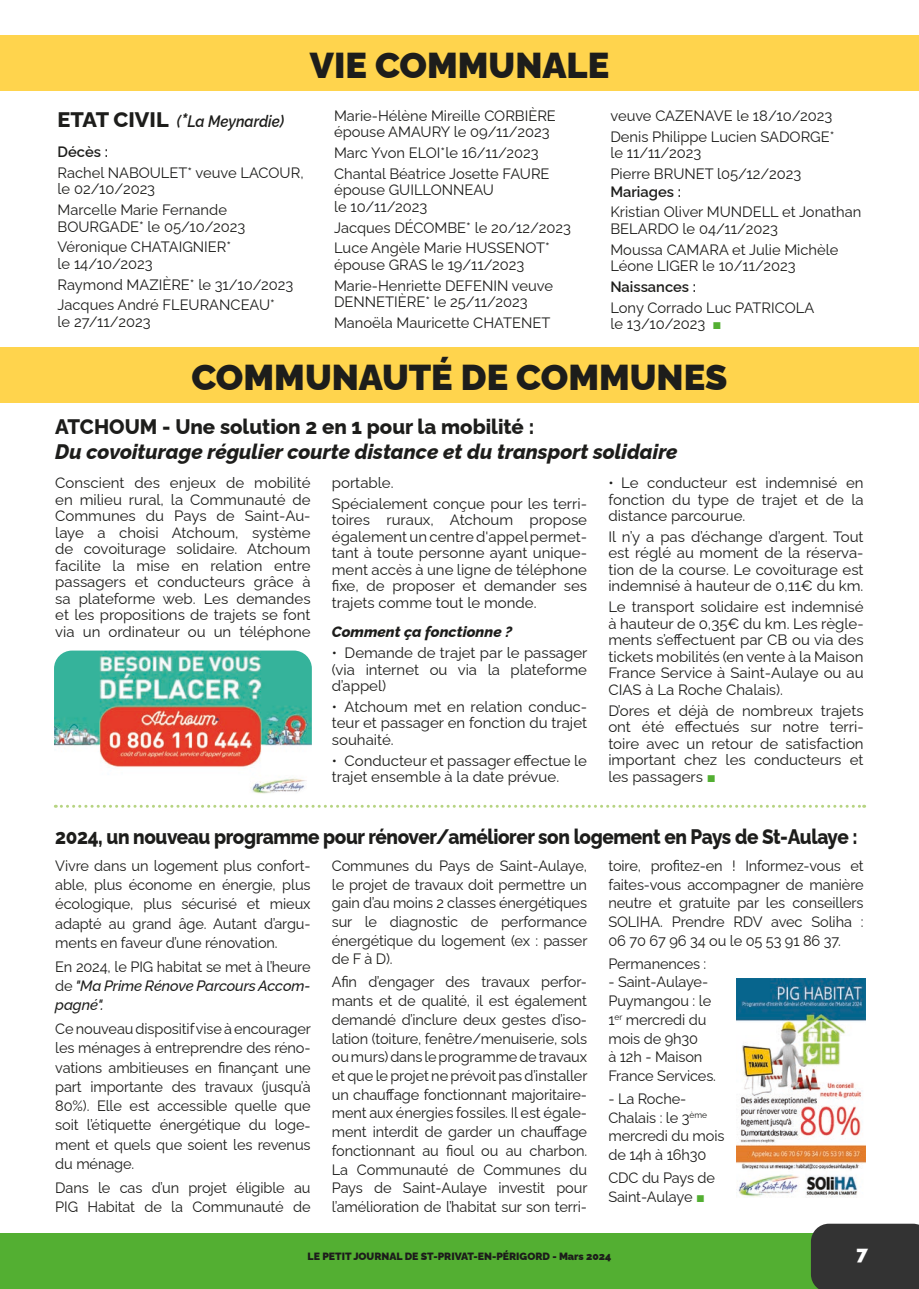
<style>
.page{position:relative;width:919px;height:1289px;background:#fff}
.page>*{position:absolute;margin:0;border:0;box-sizing:border-box;transform-origin:0 0}
.t1{font:900 36px "Raleway";color:#1d1d1b}
.t2{font:800 21px "Raleway";letter-spacing:-.02em;color:#1d1d1b;scale:.9 1}
.t3{font:italic 800 21px "Raleway";color:#1d1d1b}
.t4{font:800 21px "Raleway";color:#1d1d1b}
.t5{font:900 19.5px "Raleway";color:#fff}
.t6{font:italic 600 16.5px "Raleway";color:#1d1d1b;scale:.9 1}
.t7{font:15px/16.5px "Raleway";color:#1d1d1b}
.t8{font:italic 500 15px/19.4px "Raleway";letter-spacing:-.01em;color:#1d1d1b;text-align:justify}
.t9{font:600 15px "Raleway";color:#1d1d1b}
.t10{font:italic 800 15px "Raleway";color:#1d1d1b}
.t11{font:900 10.5px "Raleway";color:#1d1d1b}
.s1{font-weight:800;font-style:normal;font-size:21px}
.s2{font-weight:700;font-size:21px}
.s3{font-family:"Times New Roman";color:#53af32}
.s4{font-weight:400;font-style:normal}
</style>
<div class="page">
<div style="left:0;top:1233px;width:918px;height:55px;background:#53af32"></div>
<div style="left:811px;top:1223px;width:107px;height:65px;background:#333"></div>
<div style="left:0;top:36px;width:918px;height:55px;background:#ffd44d"></div>
<div style="left:0;top:347px;width:918px;height:55px;background:#ffd44d"></div>
<img style="left:54px;top:650px;width:258px;height:144px">
<svg style="left:55px;top:804px;width:809px;height:3px"></svg>
<img style="left:736px;top:978px;width:129px;height:219px">
<h1 class="t1" style="left:310px;top:37px;width:301px">VIE COMMUNALE</h1>
<p class="t6" style="left:58px;top:107px;width:253px"><span class="s1">ETAT CIVIL</span> (<span class="s2">*</span>La Meynardie)</p>
<p class="t9" style="left:58px;top:140px;width:52px">Décès :</p>
<p class="t7" style="left:58px;top:163px;width:247px">Rachel NABOULET* veuve LACOUR, le 02/10/2023</p>
<p class="t7" style="left:58px;top:200px;width:189px">Marcelle Marie Fernande<br>BOURGADE* le 05/10/2023</p>
<p class="t7" style="left:58px;top:237px;width:175px">Véronique CHATAIGNIER* le 14/10/2023</p>
<p class="t7" style="left:58px;top:272px;width:237px;line-height:20.7px">Raymond MAZIÈRE* le 31/10/2023<br>Jacques André FLEURANCEAU*</p>
<p class="t7" style="left:58px;top:312px;width:94px">le 27/11/2023</p>
<p class="t7" style="left:334px;top:106px;width:223px">Marie-Hélène Mireille CORBIÈRE épouse AMAURY le 09/11/2023</p>
<p class="t7" style="left:334px;top:141px;width:217px;line-height:20.7px">Marc Yvon ELOI*le 16/11/2023<br>Chantal Béatrice Josette FAURE</p>
<p class="t7" style="left:334px;top:180px;width:161px">épouse GUILLONNEAU le 10/11/2023</p>
<p class="t7" style="left:334px;top:215px;width:238px;line-height:20.7px">Jacques DÉCOMBE* le 20/12/2023<br>Luce Angèle Marie HUSSENOT*</p>
<p class="t7" style="left:334px;top:253px;width:220px;line-height:20.7px">épouse GRAS le 19/11/2023<br>Marie-Henriette DEFENIN veuve</p>
<p class="t7" style="left:334px;top:290px;width:218px;line-height:20.7px">DENNETIÈRE* le 25/11/2023<br>Manoëla Mauricette CHATENET</p>
<p class="t7" style="left:610px;top:103px;width:225px;line-height:20.7px">veuve CAZENAVE le 18/10/2023<br>Denis Philippe Lucien SADORGE*</p>
<p class="t7" style="left:610px;top:141px;width:192px;line-height:20.7px">le 11/11/2023<br>Pierre BRUNET l05/12/2023</p>
<p class="t9" style="left:610px;top:179px;width:72px">Mariages :</p>
<p class="t7" style="left:610px;top:202px;width:252px">Kristian Oliver MUNDELL et Jonathan<br>BELARDO le 04/11/2023</p>
<p class="t7" style="left:610px;top:239px;width:229px">Moussa CAMARA et Julie Michèle<br>Léone LIGER le 10/11/2023</p>
<p class="t9" style="left:610px;top:275px;width:87px">Naissances :</p>
<p class="t7" style="left:610px;top:297px;width:205px">Lony Corrado Luc PATRICOLA le 13/10/2023 <span class="s3">■</span></p>
<h1 class="t1" style="left:191px;top:348px;width:537px">COMMUNAUTÉ DE COMMUNES</h1>
<h2 class="t4" style="left:55px;top:410px;width:480px">ATCHOUM - Une solution 2 en 1 pour la mobilité :</h2>
<h2 class="t3" style="left:55px;top:435px;width:623px">Du covoiturage régulier courte distance et du transport solidaire</h2>
<p class="t7" style="left:55px;top:473px;width:257px;text-align:justify">Conscient des enjeux de mobilité en milieu rural, la Communauté de Communes du Pays de Saint-Au&shy;laye a choisi Atchoum, système de covoiturage solidaire. Atchoum facilite la mise en relation entre passagers et conducteurs grâce à sa plateforme web. Les demandes et les propositions de trajets se font via un ordinateur ou un téléphone</p>
<p class="t7" style="left:332px;top:471px;width:257px;line-height:20.7px">portable.<br>Spécialement conçue pour les terri-</p>
<p class="t7" style="left:608px;top:473px;width:257px;text-align:justify">• Le conducteur est indemnisé en fonction du type de trajet et de la distance parcourue.</p>
<p class="t7" style="left:608px;top:526px;width:257px;text-align:justify">Il n’y a pas d’échange d’argent. Tout est réglé au moment de la réserva&shy;tion de la course. Le covoiturage est indemnisé à hauteur de 0,11€ du km.</p>
<p class="t7" style="left:608px;top:597px;width:257px;text-align:justify">Le transport solidaire est indemnisé à hauteur de 0,35€ du km. Les règle&shy;ments s’effectuent par CB ou via des tickets mobilités (en vente à la Maison France Service à Saint-Aulaye ou au CIAS à La Roche Chalais).</p>
<p class="t7" style="left:608px;top:700px;width:257px;text-align:justify">D’ores et déjà de nombreux trajets ont été effectués sur notre terri&shy;toire avec un retour de satisfaction important chez les conducteurs et les passagers <span class="s3">■</span></p>
<p class="t7" style="left:332px;top:510px;width:257px;text-align:justify">toires ruraux, Atchoum propose également un centre d'appel permet&shy;tant à toute personne ayant unique&shy;ment accès à une ligne de téléphone fixe, de proposer et demander ses trajets comme tout le monde.</p>
<p class="t10" style="left:332px;top:620px;width:182px">Comment ça fonctionne ?</p>
<p class="t7" style="left:332px;top:642px;width:257px;text-align:justify">• Demande de trajet par le passager (via internet ou via la plateforme d’appel)</p>
<p class="t7" style="left:332px;top:696px;width:257px;text-align:justify">• Atchoum met en relation conduc&shy;teur et passager en fonction du trajet souhaité.</p>
<p class="t7" style="left:332px;top:750px;width:257px">• Conducteur et passager effectue le trajet ensemble à la date prévue.</p>
<h2 class="t2" style="left:55px;top:819px;width:892px">2024, un nouveau programme pour rénover/améliorer son logement en Pays de St-Aulaye :</h2>
<p class="t7" style="left:55px;top:854px;width:257px;line-height:19.4px;text-align:justify">Vivre dans un logement plus confort&shy;able, plus économe en énergie, plus écologique, plus sécurisé et mieux adapté au grand âge. Autant d’argu&shy;ments en faveur d’une rénovation.</p>
<p class="t8" style="left:55px;top:955px;width:257px"><span class="s4">En 2024, le PIG habitat se met à l’heure de</span> "Ma Prime Rénove Parcours Accom&shy;pagné".</p>
<p class="t7" style="left:55px;top:1017px;width:257px;line-height:19.4px;text-align:justify">Ce nouveau dispositif vise à encourager les ménages à entreprendre des réno&shy;vations ambitieuses en finançant une part importante des travaux (jusqu’à 80%). Elle est accessible quelle que soit l’étiquette énergétique du loge&shy;ment et quels que soient les revenus du ménage.</p>
<p class="t7" style="left:55px;top:1175px;width:257px;line-height:19.4px">Dans le cas d’un projet éligible au<br>PIG Habitat de la Communauté de</p>
<p class="t7" style="left:608px;top:854px;width:257px;line-height:18.8px;text-align:justify">toire, profitez-en ! Informez-vous et faites-vous accompagner de manière neutre et gratuite par les conseillers SOLIHA. Prendre RDV avec Soliha :<br>06 70 67 96 34 ou le 05 53 91 86 37.</p>
<p class="t7" style="left:608px;top:953px;width:99px">Permanences :</p>
<p class="t7" style="left:608px;top:971px;width:109px;line-height:18.8px">- Saint-Aulaye-<br>Puymangou : le<br>1<sup>er</sup> mercredi du mois de 9h30<br>à 12h - Maison<br>France Services.</p>
<p class="t7" style="left:608px;top:1087px;width:118px;line-height:18.8px">- La Roche-<br>Chalais : le 3<sup>ème </sup>mercredi du mois de 14h à 16h30</p>
<p class="t7" style="left:608px;top:1166px;width:108px;line-height:18.8px">CDC du Pays de<br>Saint-Aulaye <span class="s3">■</span></p>
<p class="t7" style="left:332px;top:854px;width:257px;line-height:18.8px;text-align:justify">Communes du Pays de Saint-Aulaye, le projet de travaux doit permettre un gain d’au moins 2 classes énergétiques sur le diagnostic de performance énergétique du logement (ex : passer de F à D).</p>
<p class="t7" style="left:332px;top:971px;width:257px;line-height:18.8px;text-align:justify">Afin d’engager des travaux perfor&shy;mants et de qualité, il est également demandé d’inclure deux gestes d’iso&shy;lation (toiture, fenêtre/menuiserie, sols ou murs) dans le programme de travaux et que le projet ne prévoit pas d’installer un chauffage fonctionnant majoritaire&shy;ment aux énergies fossiles. Il est égale&shy;ment interdit de garder un chauffage fonctionnant au fioul ou au charbon.<br>La Communauté de Communes du Pays de Saint-Aulaye investit pour l’amélioration de l’habitat sur son terri-</p>
<p class="t11" style="left:307px;top:1247px;width:305px">LE PETIT JOURNAL DE ST-PRIVAT-EN-PÉRIGORD - Mars 2024</p>
<h3 class="t5" style="left:856px;top:1237px;width:13px">7</h3>
</div>
